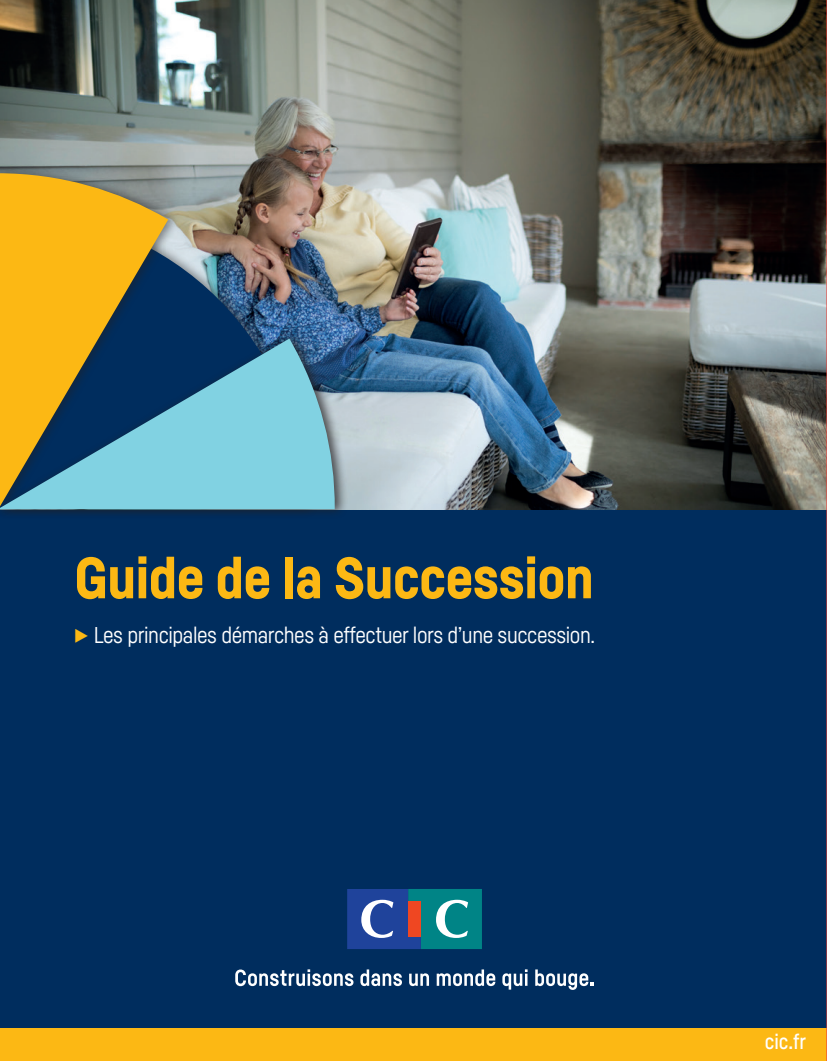
<style>
.page{position:relative;width:827px;height:1061px;background:#fff}
.page>*{position:absolute;margin:0;border:0;box-sizing:border-box;transform-origin:0 0}
.t1{font:900 57px "Fabrikat";letter-spacing:-.01em;color:#fcb814}
.t2{font:22.5px "Fabrikat";letter-spacing:-.02em;color:#fff}
.t3{font:500 21px "Fabrikat";color:#fff}
.s1{font-family:"European Pi Three";font-size:18px;color:#fcb814}
</style>
<div class="page">
<img style="left:0;top:0;width:827px;height:1061px">
<h1 class="t1" style="left:74px;top:543px;width:521px">Guide de la Succession</h1>
<p class="t2" style="left:74px;top:622px;width:522px"><span class="s1">E</span> Les principales démarches à effectuer lors d’une succession.</p>
<p class="t3" style="left:765px;top:1029px;width:43px">cic.fr</p>
</div>
